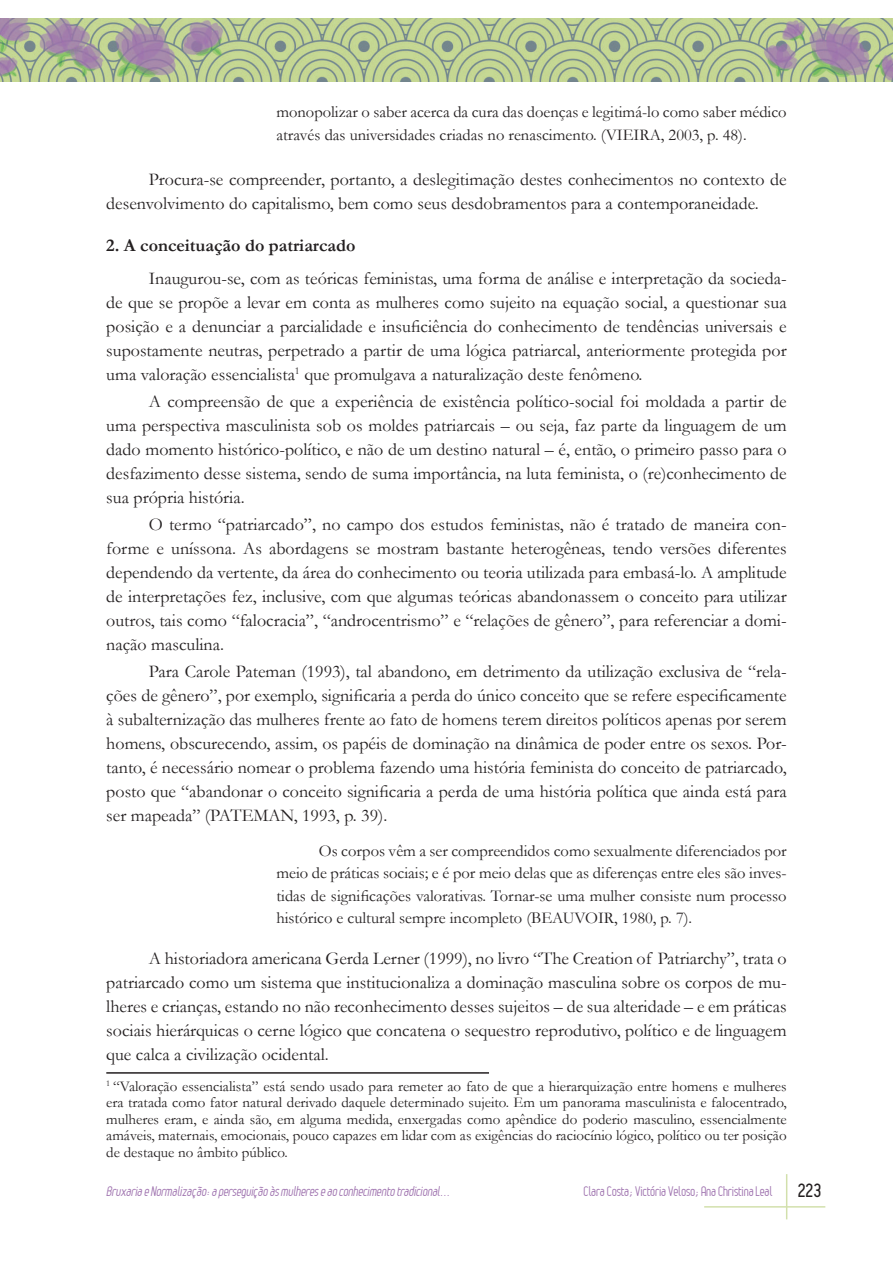
<style>
.page{position:relative;width:893px;height:1263px;background:#fff}
.page>*{position:absolute;margin:0;border:0;box-sizing:border-box;transform-origin:0 0}
.Texto{font:18px/24px "Garamond";color:#231f20;text-align:justify}
.Titulo_2{font:700 18px "Garamond";color:#231f20}
.t1{font:700 18px "Leger";color:#231f20}
.Citação{font:16.5px/22.5px "Garamond";color:#231f20}
.Nota_rodapé{font:15px/16.5px "Garamond";color:#231f20;text-align:justify}
.t2{font:italic 13.5px "Leger";color:#9f73af}
.t3{font:13.5px "Leger";letter-spacing:-.01em;color:#9f73af}
</style>
<div class="page">
<hr style="left:786px;top:1174px;width:1px;height:45px;background:#d2e0ac">
<hr style="left:704px;top:1206px;width:121px;height:1px;background:#d2e0ac">
<img style="left:0;top:18px;width:893px;height:64px">
<hr style="left:106px;top:1072px;width:383px;height:2px;background:#231f20">
<p class="Citação" style="left:276px;top:100px;width:512px">monopolizar o saber acerca da cura das doenças e legitimá-lo como saber médico através das universidades criadas no renascimento. (VIEIRA, 2003, p. 48).</p>
<p class="Texto" style="left:106px;top:167px;width:682px;text-indent:43px">Procura-se compreender, portanto, a deslegitimação destes conhecimentos no contexto de desenvolvimento do capitalismo, bem como seus desdobramentos para a contemporaneidade.</p>
<p class="Titulo_2" style="left:106px;top:233px;width:251px">2. A conceituação do patriarcado</p>
<p class="Texto" style="left:106px;top:266px;width:682px;text-indent:43px">Inaugurou-se, com as teóricas feministas, uma forma de análise e interpretação da socieda&shy;de que se propõe a levar em conta as mulheres como sujeito na equação social, a questionar sua posição e a denunciar a parcialidade e insuficiência do conhecimento de tendências universais e supostamente neutras, perpetrado a partir de uma lógica patriarcal, anteriormente protegida por uma valoração essencialista<sup>1</sup> que promulgava a naturalização deste fenômeno.</p>
<p class="Texto" style="left:106px;top:388px;width:682px;text-indent:43px">A compreensão de que a experiência de existência político-social foi moldada a partir de uma perspectiva masculinista sob os moldes patriarcais – ou seja, faz parte da linguagem de um dado momento histórico-político, e não de um destino natural – é, então, o primeiro passo para o desfazimento desse sistema, sendo de suma importância, na luta feminista, o (re)conhecimento de sua própria história.</p>
<p class="Texto" style="left:106px;top:511px;width:682px;text-indent:43px">O termo “patriarcado”, no campo dos estudos feministas, não é tratado de maneira con&shy;forme e uníssona. As abordagens se mostram bastante heterogêneas, tendo versões diferentes dependendo da vertente, da área do conhecimento ou teoria utilizada para embasá-lo. A amplitude de interpretações fez, inclusive, com que algumas teóricas abandonassem o conceito para utilizar outros, tais como “falocracia”, “androcentrismo” e “relações de gênero”, para referenciar a domi&shy;nação masculina.</p>
<p class="Texto" style="left:106px;top:658px;width:682px;text-indent:43px">Para Carole Pateman (1993), tal abandono, em detrimento da utilização exclusiva de “rela&shy;ções de gênero”, por exemplo, significaria a perda do único conceito que se refere especificamente à subalternização das mulheres frente ao fato de homens terem direitos políticos apenas por serem homens, obscurecendo, assim, os papéis de dominação na dinâmica de poder entre os sexos. Por&shy;tanto, é necessário nomear o problema fazendo uma história feminista do conceito de patriarcado, posto que “abandonar o conceito significaria a perda de uma história política que ainda está para ser mapeada” (PATEMAN, 1993, p. 39).</p>
<p class="Citação" style="left:276px;top:839px;width:512px;text-align:justify;text-indent:43px">Os corpos vêm a ser compreendidos como sexualmente diferenciados por meio de práticas sociais; e é por meio delas que as diferenças entre eles são inves&shy;tidas de significações valorativas. Tornar-se uma mulher consiste num processo histórico e cultural sempre incompleto (BEAUVOIR, 1980, p. 7).</p>
<p class="Texto" style="left:106px;top:946px;width:682px;text-indent:43px">A historiadora americana Gerda Lerner (1999), no livro “The Creation of Patriarchy”, trata o patriarcado como um sistema que institucionaliza a dominação masculina sobre os corpos de mu&shy;lheres e crianças, estando no não reconhecimento desses sujeitos – de sua alteridade – e em práticas sociais hierárquicas o cerne lógico que concatena o sequestro reprodutivo, político e de linguagem que calca a civilização ocidental.</p>
<p class="Nota_rodapé" style="left:106px;top:1077px;width:682px"><sup>1</sup> “Valoração essencialista” está sendo usado para remeter ao fato de que a hierarquização entre homens e mulheres era tratada como fator natural derivado daquele determinado sujeito. Em um panorama masculinista e falocentrado, mulheres eram, e ainda são, em alguma medida, enxergadas como apêndice do poderio masculino, essencialmente amáveis, maternais, emocionais, pouco capazes em lidar com as exigências do raciocínio lógico, político ou ter posição de destaque no âmbito público.</p>
<p class="t2" style="left:106px;top:1183px;width:348px">BruxariaeNormalização:aperseguiçãoàsmulhereseaoconhecimentotradicional...</p>
<p class="t3" style="left:583px;top:1183px;width:191px">Clara Costa; Victória Veloso; Ana Christina Leal</p>
<p class="t1" style="left:798px;top:1180px;width:25px">223</p>
</div>
